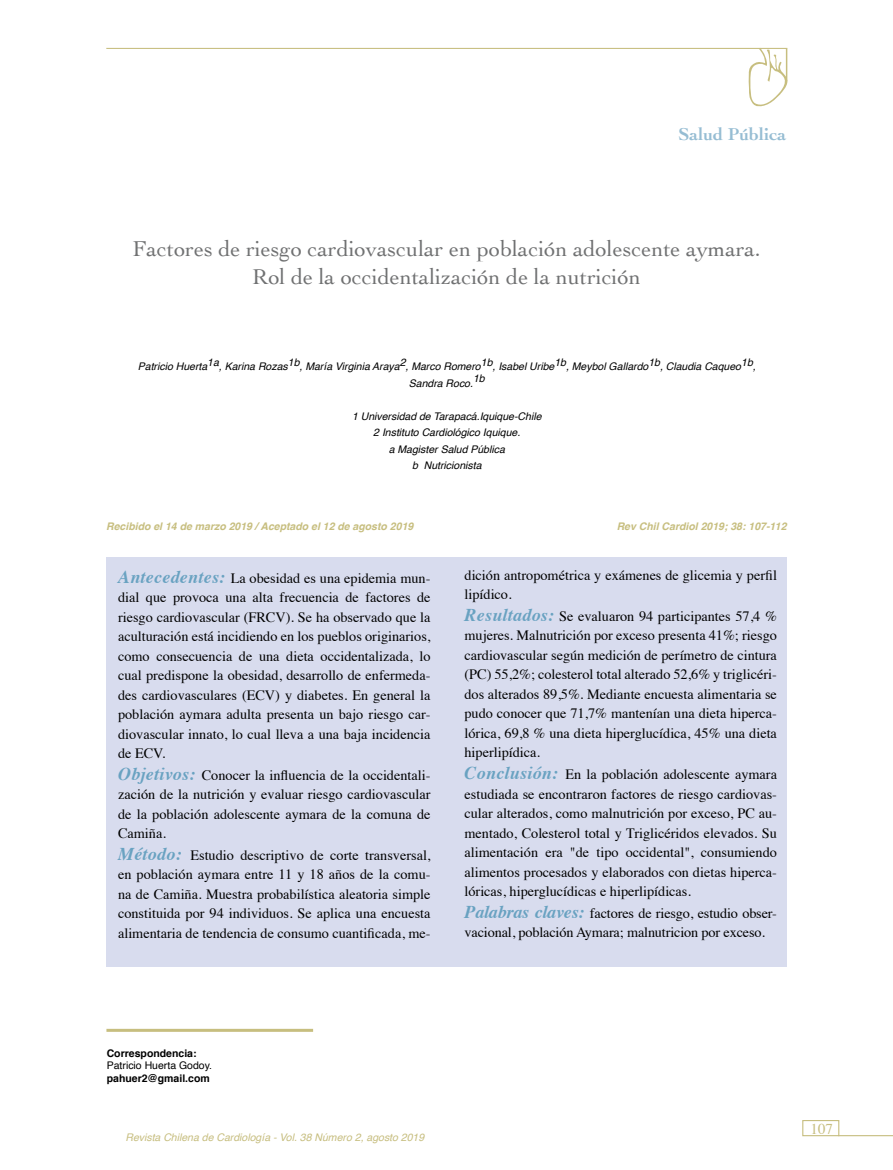
<style>
.page{position:relative;width:893px;height:1170px;background:#fff}
.page>*{position:absolute;margin:0;border:0;box-sizing:border-box;transform-origin:0 0}
.t1{font:22.5px/28.5px "Cochin";color:#707172;text-align:center}
.t2{font:700 18px "Cochin";color:#96bdd3}
.t3{font:15px "Times";color:#c7be80}
.t4{font:14.25px/19.5px "Times";color:#000;text-align:justify}
.t5{font:italic 10.5px/16.5px "Helvetica";color:#000;text-align:center}
.t6{font:italic 700 10.5px "Helvetica";color:#c7be7f}
.t7{font:italic 10.5px "Helvetica";color:#c7be80}
.t8{font:700 10.5px "Helvetica";color:#000}
.t9{font:10.5px "Helvetica";color:#000}
.s1{font-weight:700;font-style:italic;font-size:18px;color:#69a2c1}
</style>
<div class="page">
<div style="left:802px;top:1119px;width:37px;height:17px;border:1px solid #c7be80"></div>
<hr style="left:838px;top:1134px;width:55px;height:2px;background:#c7be80">
<hr style="left:106px;top:48px;width:681px;height:1px;background:#c7be7f">
<svg style="left:748px;top:48px;width:40px;height:59px"></svg>
<hr style="left:786px;top:49px;width:1px;height:32px;background:#c7be7f">
<hr style="left:106px;top:1028px;width:207px;height:3px;background:#c7be7f">
<div style="left:106px;top:557px;width:680px;height:409px;background:#d8dcee"></div>
<p class="t2" style="left:678px;top:122px;width:109px">Salud Pública</p>
<h1 class="t1" style="left:132px;top:233px;width:630px">Factores de riesgo cardiovascular en población adolescente aymara.<br>Rol de la occidentalización de la nutrición</h1>
<p class="t5" style="left:138px;top:358px;width:619px">Patricio Huerta1a, Karina Rozas1b, María Virginia Araya2, Marco Romero1b, Isabel Uribe1b, Meybol Gallardo1b, Claudia Caqueo1b,<br>Sandra Roco.1b</p>
<p class="t5" style="left:352px;top:408px;width:191px">1 Universidad de Tarapacá.Iquique-Chile<br>2 Instituto Cardiológico Iquique.<br>a Magister Salud Pública<br>b Nutricionista</p>
<p class="t6" style="left:106px;top:518px;width:309px">Recibido el 14 de marzo 2019 / Aceptado el 12 de agosto 2019</p>
<p class="t6" style="left:617px;top:518px;width:171px">Rev Chil Cardiol 2019; 38: 107-112</p>
<p class="t4" style="left:118px;top:566px;width:314px"><span class="s1">Antecedentes:</span> La obesidad es una epidemia mun&shy;dial que provoca una alta frecuencia de factores de riesgo cardiovascular (FRCV). Se ha observado que la aculturación está incidiendo en los pueblos originarios, como consecuencia de una dieta occidentalizada, lo cual predispone la obesidad, desarrollo de enfermeda&shy;des cardiovasculares (ECV) y diabetes. En general la población aymara adulta presenta un bajo riesgo car&shy;diovascular innato, lo cual lleva a una baja incidencia de ECV.</p>
<p class="t4" style="left:118px;top:764px;width:314px"><span class="s1">Objetivos:</span> Conocer la influencia de la occidentali&shy;zación de la nutrición y evaluar riesgo cardiovascular de la población adolescente aymara de la comuna de Camiña.</p>
<p class="t4" style="left:118px;top:844px;width:314px"><span class="s1">Método:</span> Estudio descriptivo de corte transversal, en población aymara entre 11 y 18 años de la comu&shy;na de Camiña. Muestra probabilística aleatoria simple constituida por 94 individuos. Se aplica una encuesta alimentaria de tendencia de consumo cuantificada, me-</p>
<p class="t4" style="left:464px;top:564px;width:314px">dición antropométrica y exámenes de glicemia y perfil lipídico.</p>
<p class="t4" style="left:464px;top:605px;width:314px"><span class="s1">Resultados:</span> Se evaluaron 94 participantes 57,4 % mujeres. Malnutrición por exceso presenta 41%; riesgo cardiovascular según medición de perímetro de cintura (PC) 55,2%; colesterol total alterado 52,6% y triglicéri&shy;dos alterados 89,5%. Mediante encuesta alimentaria se pudo conocer que 71,7% mantenían una dieta hiperca&shy;lórica, 69,8 % una dieta hiperglucídica, 45% una dieta hiperlipídica.</p>
<p class="t4" style="left:464px;top:763px;width:314px"><span class="s1">Conclusión:</span> En la población adolescente aymara estudiada se encontraron factores de riesgo cardiovas&shy;cular alterados, como malnutrición por exceso, PC au&shy;mentado, Colesterol total y Triglicéridos elevados. Su alimentación era "de tipo occidental", consumiendo alimentos procesados y elaborados con dietas hiperca&shy;lóricas, hiperglucídicas e hiperlipídicas.</p>
<p class="t4" style="left:464px;top:901px;width:314px"><span class="s1">Palabras claves:</span> factores de riesgo, estudio obser&shy;vacional, población Aymara; malnutricion por exceso.</p>
<p class="t8" style="left:107px;top:1044px;width:91px">Correspondencia:</p>
<p class="t9" style="left:107px;top:1057px;width:107px">Patricio Huerta Godoy.</p>
<p class="t8" style="left:107px;top:1069px;width:105px">pahuer2@gmail.com</p>
<p class="t7" style="left:125px;top:1128px;width:300px">Revista Chilena de Cardiología - Vol. 38 Número 2, agosto 2019</p>
<p class="t3" style="left:810px;top:1115px;width:24px">107</p>
</div>
